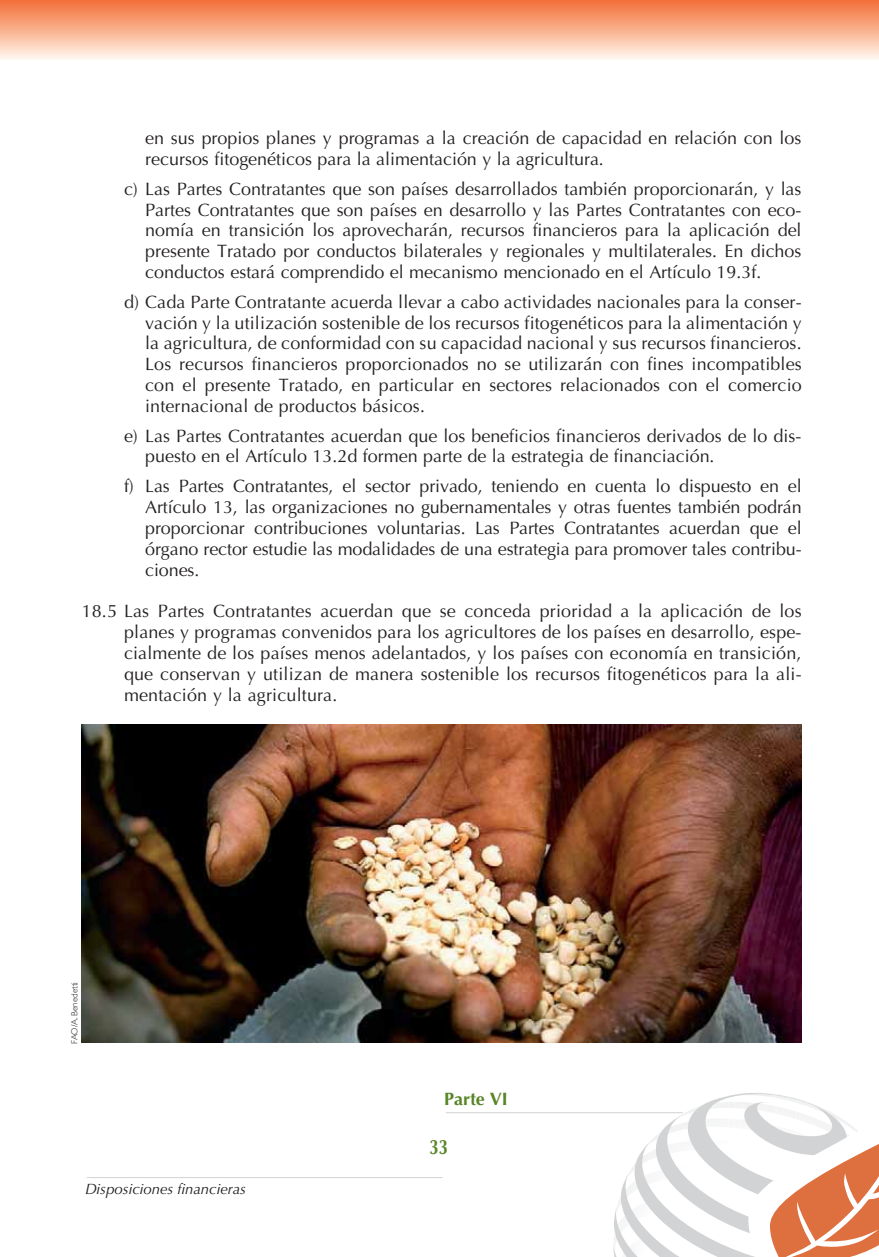
<style>
.page{position:relative;width:879px;height:1257px;background:#fff}
.page>*{position:absolute;margin:0;border:0;box-sizing:border-box;transform-origin:0 0}
.t1{font:700 20.85px "Optima";color:#588527;scale:.8 1}
.t2{font:17.85px/20.9px "Optima";color:#231f20;text-align:justify}
.t3{font:700 17.85px "Optima";color:#588527}
.t4{font:italic 15px "Optima";color:#231f20}
.t5{font:300 9px "Gill Sans";color:#231f20}
</style>
<div class="page">
<svg style="left:613px;top:1093px;width:266px;height:164px"></svg>
<div style="left:0;top:0;width:879px;height:60px;background:linear-gradient(to bottom,#f36e35,#fff5ea)"></div>
<hr style="left:87px;top:1177px;width:355px;height:1px;background:#d1d3d4">
<hr style="left:446px;top:1112px;width:237px;height:1px;background:#d1d3d4">
<img style="left:82px;top:725px;width:719px;height:317px">
<p class="t2" style="left:145px;top:130px;width:658px">en sus propios planes y programas a la creación de capacidad en relación con los recursos fitogenéticos para la alimentación y la agricultura.</p>
<p class="t2" style="left:145px;top:180px;width:658px;text-indent:-21px">c) Las Partes Contratantes que son países desarrollados también proporcionarán, y las Partes Contratantes que son países en desarrollo y las Partes Contratantes con eco&shy;nomía en transición los aprovecharán, recursos financieros para la aplicación del presente Tratado por conductos bilaterales y regionales y multilaterales. En dichos conductos estará comprendido el mecanismo mencionado en el Artículo 19.3f.</p>
<p class="t2" style="left:145px;top:293px;width:658px;text-indent:-21px">d) Cada Parte Contratante acuerda llevar a cabo actividades nacionales para la conser&shy;vación y la utilización sostenible de los recursos fitogenéticos para la alimentación y la agricultura, de conformidad con su capacidad nacional y sus recursos financieros.<br>Los recursos financieros proporcionados no se utilizarán con fines incompatibles con el presente Tratado, en particular en sectores relacionados con el comercio internacional de productos básicos.</p>
<p class="t2" style="left:145px;top:427px;width:658px;text-indent:-21px">e) Las Partes Contratantes acuerdan que los beneficios financieros derivados de lo dis&shy;puesto en el Artículo 13.2d formen parte de la estrategia de financiación.</p>
<p class="t2" style="left:145px;top:477px;width:658px;text-indent:-21px">f) Las Partes Contratantes, el sector privado, teniendo en cuenta lo dispuesto en el Artículo 13, las organizaciones no gubernamentales y otras fuentes también podrán proporcionar contribuciones voluntarias. Las Partes Contratantes acuerdan que el órgano rector estudie las modalidades de una estrategia para promover tales contribu&shy;ciones.</p>
<p class="t2" style="left:124px;top:602px;width:679px;text-indent:-42px">18.5 Las Partes Contratantes acuerdan que se conceda prioridad a la aplicación de los planes y programas convenidos para los agricultores de los países en desarrollo, espe&shy;cialmente de los países menos adelantados, y los países con economía en transición, que conservan y utilizan de manera sostenible los recursos fitogenéticos para la ali&shy;mentación y la agricultura.</p>
<p class="t5" style="left:71px;top:1044px;width:64px;rotate:-90deg">FAO/A. Benedetti</p>
<p class="t4" style="left:85px;top:1182px;width:162px">Disposiciones financieras</p>
<p class="t3" style="left:444px;top:1092px;width:65px">Parte VI</p>
<p class="t1" style="left:429px;top:1138px;width:25px">33</p>
</div>
